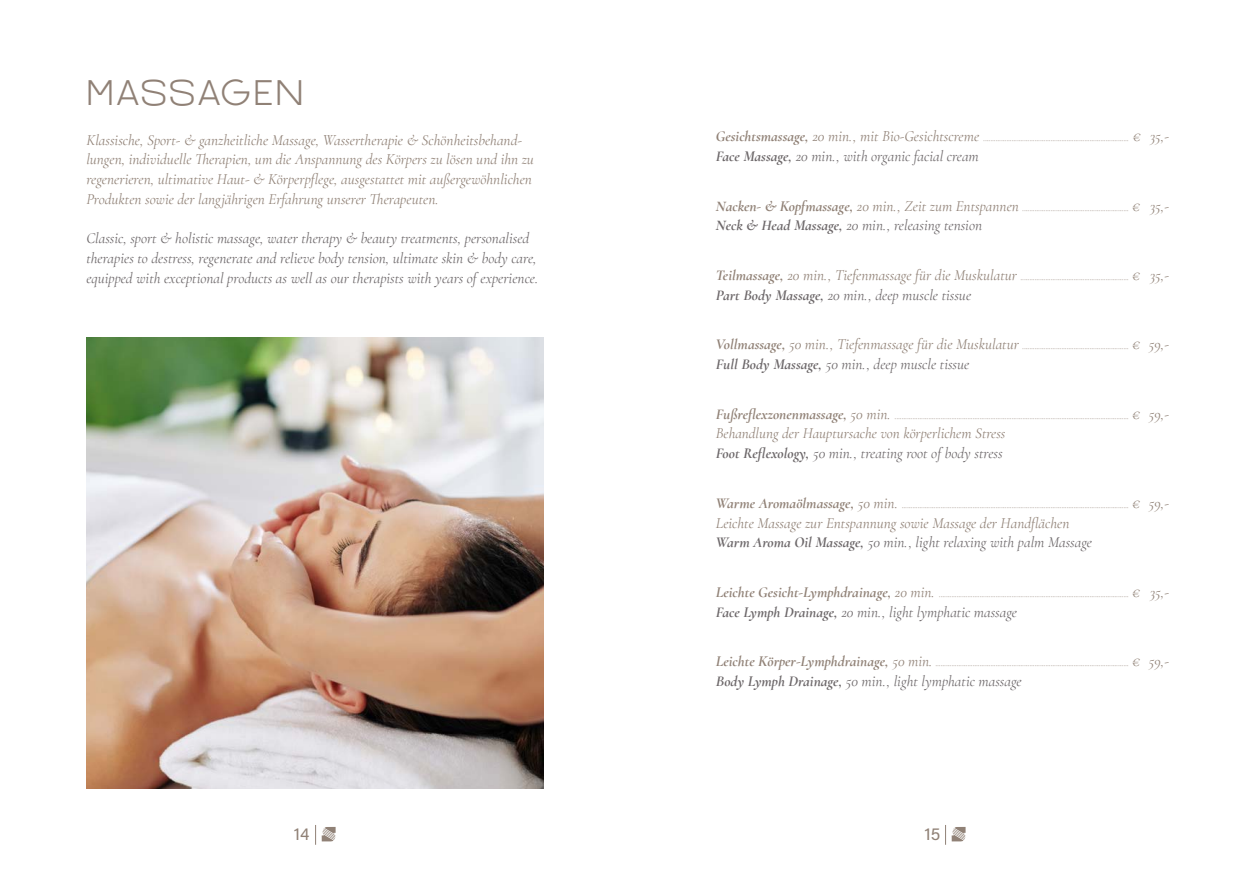
<style>
.page{position:relative;width:1259px;height:893px;background:#fff}
.page>*{position:absolute;margin:0;border:0;box-sizing:border-box;transform-origin:0 0}
.t1{font:300 30px "Barques";letter-spacing:.065em;color:#908176;scale:.95 1}
.t2{font:17.55px "Acumin Pro";color:#908176}
.Roscher_A-Z_Überschr{font:italic 15.15px/19.6px "Cormorant";color:#6c6769}
.Roscher_A-Z_Überschr-2{font:italic 15.15px/19.6px "Cormorant";color:#908176}
.Roscher_A-Z_Überschr-3{font:italic 15px "Cormorant";color:#908176}
.Roscher_A-Z_Überschr-4{font:italic 9px "Cormorant";color:#908176}
.s1{font-weight:700;font-size:15.15px}
.s2{font-size:15.15px}
.s3{font-weight:700}
</style>
<div class="page">
<img style="left:86px;top:337px;width:457px;height:452px">
<svg style="left:315px;top:825px;width:1px;height:20px"></svg>
<svg style="left:322px;top:827px;width:13px;height:14px"></svg>
<svg style="left:945px;top:825px;width:20px;height:20px"></svg>
<p class="t1" style="left:86px;top:74px;width:230px">MASSAGEN</p>
<p class="Roscher_A-Z_Überschr-2" style="left:86px;top:130px;width:449px">Klassische, Sport- &amp; ganzheitliche Massage, Wassertherapie &amp; Schönheitsbehand&shy;lungen, individuelle Therapien, um die Anspannung des Körpers zu lösen und ihn zu regenerieren, ultimative Haut- &amp; Körperpflege, ausgestattet mit außergewöhnlichen Produkten sowie der langjährigen Erfahrung unserer Therapeuten.</p>
<p class="Roscher_A-Z_Überschr" style="left:86px;top:229px;width:453px">Classic, sport &amp; holistic massage, water therapy &amp; beauty treatments, personalised therapies to destress, regenerate and relieve body tension, ultimate skin &amp; body care, equipped with exceptional products as well as our therapists with years of experience.</p>
<p class="Roscher_A-Z_Überschr-4" style="left:716px;top:133px;width:455px"><span class="s1">Gesichtsmassage,</span> <span class="s2">20 min., mit Bio-Gesichtscreme</span> .................................................................................. <span class="s2">€ 35,-</span></p>
<p class="Roscher_A-Z_Überschr" style="left:716px;top:146px;width:264px"><span class="s3">Face Massage,</span> 20 min., with organic facial cream</p>
<p class="Roscher_A-Z_Überschr-4" style="left:716px;top:202px;width:454px"><span class="s1">Nacken- &amp; Kopfmassage,</span> <span class="s2">20 min., Zeit zum Entspannen</span> ............................................................ <span class="s2">€ 35,-</span></p>
<p class="Roscher_A-Z_Überschr" style="left:716px;top:216px;width:268px"><span class="s3">Neck &amp; Head Massage,</span> 20 min., releasing tension</p>
<p class="Roscher_A-Z_Überschr-4" style="left:716px;top:272px;width:454px"><span class="s1">Teilmassage,</span> <span class="s2">20 min., Tiefenmassage für die Muskulatur</span> ............................................................. <span class="s2">€ 35,-</span></p>
<p class="Roscher_A-Z_Überschr" style="left:716px;top:285px;width:257px"><span class="s3">Part Body Massage,</span> 20 min., deep muscle tissue</p>
<p class="Roscher_A-Z_Überschr-4" style="left:716px;top:341px;width:454px"><span class="s1">Vollmassage,</span> <span class="s2">50 min., Tiefenmassage für die Muskulatur</span> ............................................................ <span class="s2">€ 59,-</span></p>
<p class="Roscher_A-Z_Überschr" style="left:716px;top:355px;width:255px"><span class="s3">Full Body Massage,</span> 50 min., deep muscle tissue</p>
<p class="Roscher_A-Z_Überschr-4" style="left:716px;top:411px;width:454px"><span class="s1">Fußreflexzonenmassage,</span> <span class="s2">50 min.</span> .................................................................................................................................... <span class="s2">€ 59,-</span></p>
<p class="Roscher_A-Z_Überschr-3" style="left:716px;top:425px;width:291px">Behandlung der Hauptursache von körperlichem Stress</p>
<p class="Roscher_A-Z_Überschr" style="left:716px;top:444px;width:288px"><span class="s3">Foot Reflexology,</span> 50 min., treating root of body stress</p>
<p class="Roscher_A-Z_Überschr-4" style="left:716px;top:500px;width:454px"><span class="s1">Warme Aromaölmassage,</span> <span class="s2">50 min.</span> ................................................................................................................................ <span class="s2">€ 59,-</span></p>
<p class="Roscher_A-Z_Überschr-2" style="left:716px;top:513px;width:355px">Leichte Massage zur Entspannung sowie Massage der Handflächen</p>
<p class="Roscher_A-Z_Überschr" style="left:716px;top:533px;width:378px"><span class="s3">Warm Aroma Oil Massage,</span> 50 min., light relaxing with palm Massage</p>
<p class="Roscher_A-Z_Überschr-4" style="left:716px;top:589px;width:454px"><span class="s1">Leichte Gesicht-Lymphdrainage,</span> <span class="s2">20 min.</span> ........................................................................................................... <span class="s2">€ 35,-</span></p>
<p class="Roscher_A-Z_Überschr" style="left:716px;top:602px;width:303px"><span class="s3">Face Lymph Drainage,</span> 20 min., light lymphatic massage</p>
<p class="Roscher_A-Z_Überschr-4" style="left:716px;top:658px;width:454px"><span class="s1">Leichte Körper-Lymphdrainage,</span> <span class="s2">50 min.</span> ............................................................................................................. <span class="s2">€ 59,-</span></p>
<p class="Roscher_A-Z_Überschr" style="left:716px;top:671px;width:307px"><span class="s3">Body Lymph Drainage,</span> 50 min., light lymphatic massage</p>
<p class="t2" style="left:294px;top:821px;width:17px">14</p>
<p class="t2" style="left:924px;top:821px;width:17px">15</p>
</div>
